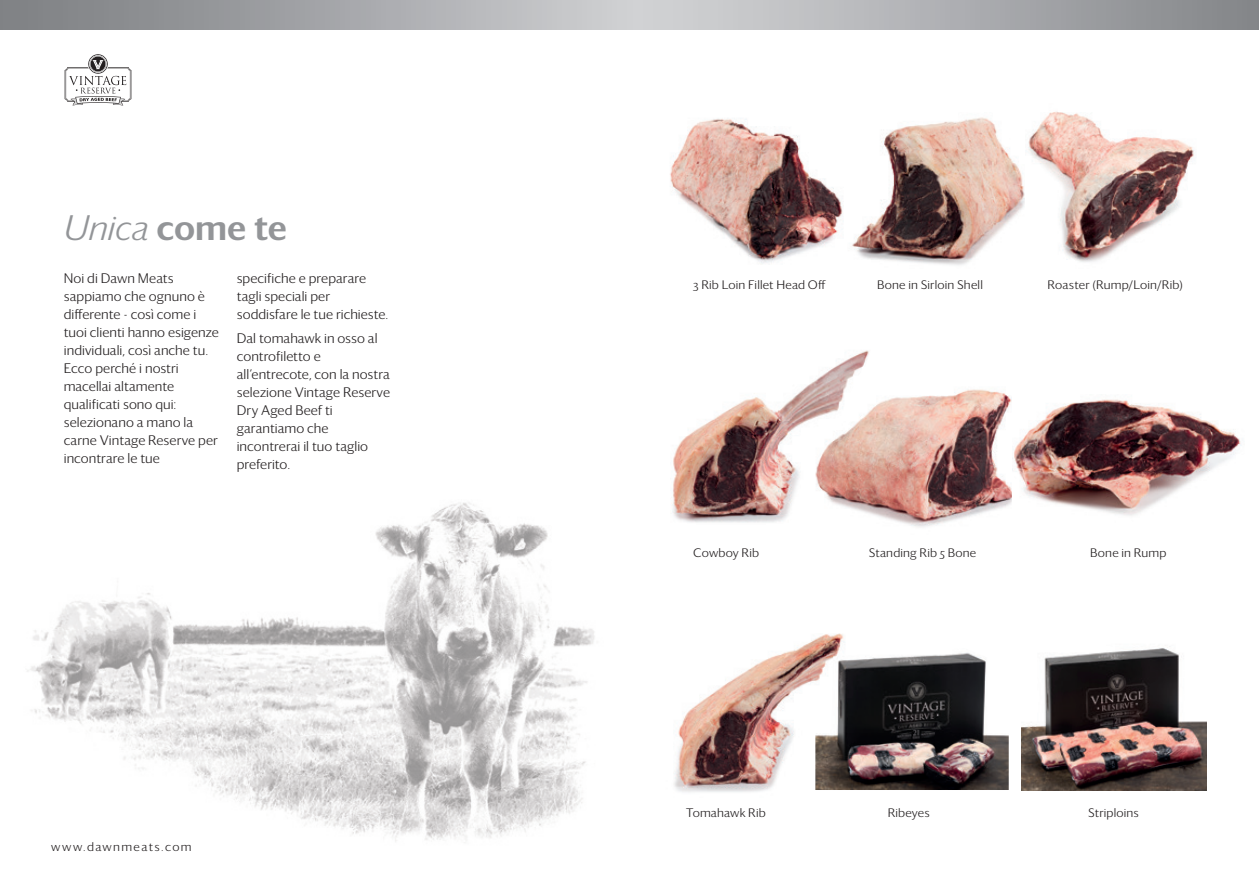
<style>
.page{position:relative;width:1259px;height:893px;background:#fff}
.page>*{position:absolute;margin:0;border:0;box-sizing:border-box;transform-origin:0 0}
.t1{font:500 34.5px "Darby Sans";letter-spacing:-.005em;color:#939598}
.t2{font:300 13.5px/18px "Darby Sans";letter-spacing:.005em;color:#231f20}
.t3{font:300 12px "Darby Sans";letter-spacing:.015em;color:#231f20}
.t4{font:300 12px "Darby Sans";letter-spacing:.115em;color:#231f20}
.s1{font-weight:300;font-style:italic}
</style>
<div class="page">
<img style="left:852px;top:117px;width:173px;height:148px">
<img style="left:674px;top:633px;width:171px;height:159px">
<img style="left:815px;top:648px;width:193px;height:142px">
<img style="left:1021px;top:648px;width:185px;height:142px">
<img style="left:27px;top:502px;width:568px;height:340px">
<img style="left:1028px;top:111px;width:167px;height:151px">
<img style="left:874px;top:389px;width:139px;height:138px">
<img style="left:1014px;top:399px;width:228px;height:117px">
<img style="left:670px;top:118px;width:173px;height:146px">
<svg style="left:0;top:0;width:1259px;height:30px;background:#a8aaad"></svg>
<svg style="left:65px;top:54px;width:66px;height:51px"></svg>
<img style="left:672px;top:350px;width:202px;height:173px">
<h1 class="t1" style="left:64px;top:202px;width:224px"><span class="s1">Unica</span> come te</h1>
<p class="t2" style="left:64px;top:268px;width:156px">Noi di Dawn Meats sappiamo che ognuno è differente - così come i tuoi clienti hanno esigenze individuali, così anche tu.<br>Ecco perché i nostri macellai altamente qualificati sono qui: selezionano a mano la carne Vintage Reserve per incontrare le tue</p>
<p class="t2" style="left:237px;top:268px;width:153px">specifiche e preparare tagli speciali per soddisfare le tue richieste.</p>
<p class="t2" style="left:237px;top:329px;width:155px">Dal tomahawk in osso al controfiletto e all’entrecote, con la nostra selezione Vintage Reserve<br>Dry Aged Beef ti garantiamo che incontrerai il tuo taglio preferito.</p>
<p class="t4" style="left:51px;top:839px;width:142px">www.dawnmeats.com</p>
<p class="t3" style="left:693px;top:276px;width:134px">3 Rib Loin Fillet Head Off</p>
<p class="t3" style="left:877px;top:276px;width:107px">Bone in Sirloin Shell</p>
<p class="t3" style="left:1047px;top:276px;width:137px">Roaster (Rump/Loin/Rib)</p>
<p class="t3" style="left:693px;top:545px;width:67px">Cowboy Rib</p>
<p class="t3" style="left:686px;top:804px;width:81px">Tomahawk Rib</p>
<p class="t3" style="left:868px;top:545px;width:109px">Standing Rib 5 Bone</p>
<p class="t3" style="left:887px;top:804px;width:44px">Ribeyes</p>
<p class="t3" style="left:1090px;top:545px;width:78px">Bone in Rump</p>
<p class="t3" style="left:1088px;top:804px;width:52px">Striploins</p>
</div>
